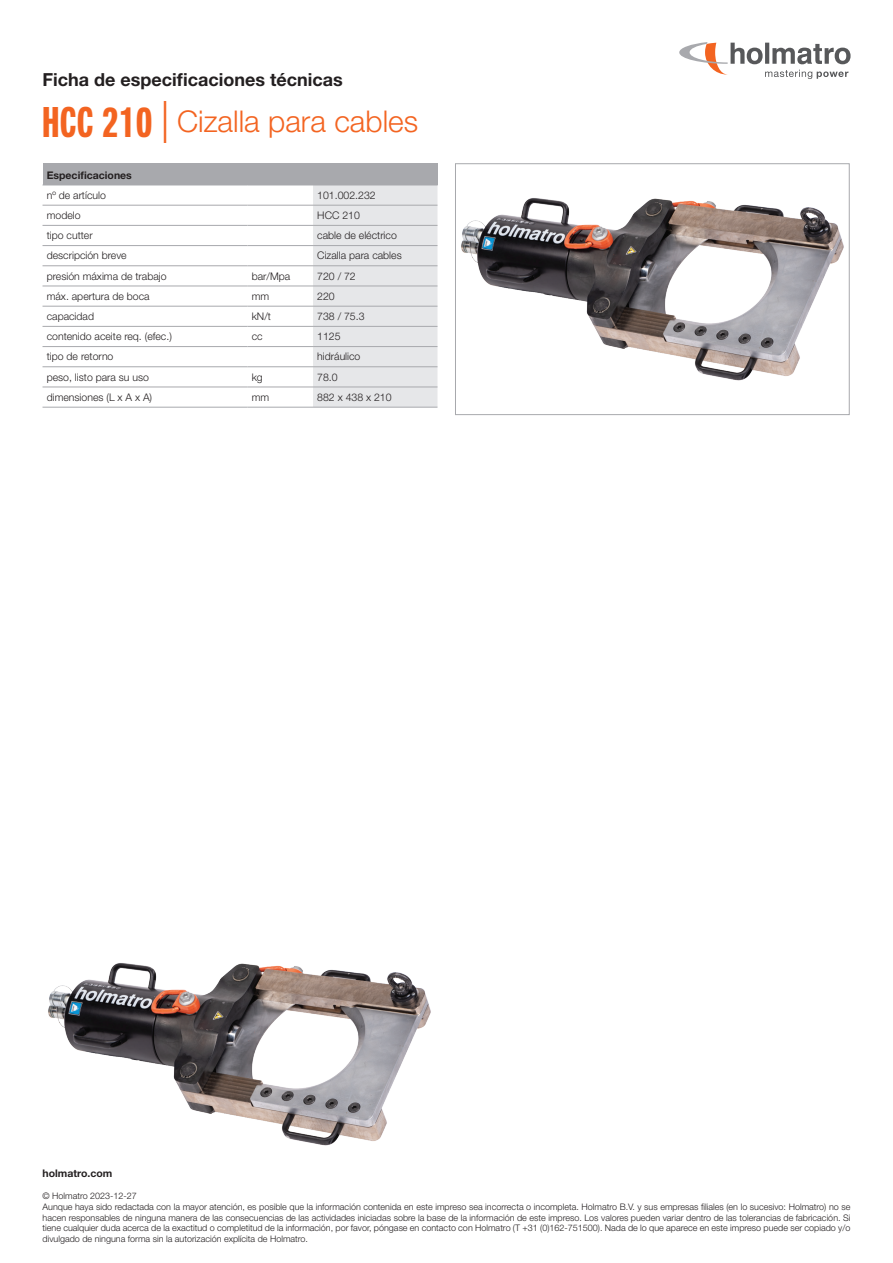
<style>
.page{position:relative;width:893px;height:1263px;background:#fff}
.page>*{position:absolute;margin:0;border:0;box-sizing:border-box;transform-origin:0 0}
.t1{font:300 30px "Helvetica Neue LT Std";color:#f36421}
.t2{font:700 18px "Helvetica Neue LT Std";color:#231f20}
.t3{font:300 10.5px "Helvetica Neue LT Std";color:#231f20}
.t4{font:700 10.5px "Helvetica Neue LT Std";color:#231f20}
.t5{font:300 9px/10.8px "Helvetica Neue LT Std";color:#231f20}
.s1{font-family:"Neue Helvetica Pro 79 Cm";font-weight:700;font-size:42px}
.s2{font-size:42px}
</style>
<div class="page">
<svg style="left:679px;top:42px;width:171px;height:37px"></svg>
<div style="left:43px;top:164px;width:394px;height:21px;background:#a8a9ad"></div>
<svg style="left:313px;top:164px;width:125px;height:243px;background:#dfe0e2"></svg>
<hr style="left:43px;top:185px;width:204px;height:1px;background:#a8a9ad">
<hr style="left:247px;top:185px;width:66px;height:1px;background:#a8a9ad">
<hr style="left:313px;top:185px;width:125px;height:1px;background:#a8a9ad">
<hr style="left:43px;top:205px;width:204px;height:1px;background:#a8a9ad">
<hr style="left:247px;top:205px;width:66px;height:1px;background:#a8a9ad">
<hr style="left:313px;top:205px;width:124px;height:1px;background:#a8a9ad">
<hr style="left:43px;top:225px;width:204px;height:1px;background:#a8a9ad">
<hr style="left:247px;top:225px;width:66px;height:1px;background:#a8a9ad">
<hr style="left:313px;top:225px;width:124px;height:1px;background:#a8a9ad">
<hr style="left:43px;top:245px;width:204px;height:1px;background:#a8a9ad">
<hr style="left:247px;top:245px;width:66px;height:1px;background:#a8a9ad">
<hr style="left:313px;top:245px;width:124px;height:1px;background:#a8a9ad">
<hr style="left:43px;top:265px;width:204px;height:1px;background:#a8a9ad">
<hr style="left:247px;top:265px;width:66px;height:1px;background:#a8a9ad">
<hr style="left:313px;top:265px;width:124px;height:1px;background:#a8a9ad">
<hr style="left:43px;top:286px;width:204px;height:1px;background:#a8a9ad">
<hr style="left:247px;top:286px;width:66px;height:1px;background:#a8a9ad">
<hr style="left:313px;top:286px;width:124px;height:1px;background:#a8a9ad">
<hr style="left:43px;top:306px;width:204px;height:1px;background:#a8a9ad">
<hr style="left:247px;top:306px;width:66px;height:1px;background:#a8a9ad">
<hr style="left:313px;top:306px;width:124px;height:1px;background:#a8a9ad">
<hr style="left:43px;top:326px;width:204px;height:1px;background:#a8a9ad">
<hr style="left:247px;top:326px;width:66px;height:1px;background:#a8a9ad">
<hr style="left:313px;top:326px;width:124px;height:1px;background:#a8a9ad">
<hr style="left:43px;top:346px;width:204px;height:1px;background:#a8a9ad">
<hr style="left:247px;top:346px;width:66px;height:1px;background:#a8a9ad">
<hr style="left:313px;top:346px;width:124px;height:1px;background:#a8a9ad">
<hr style="left:43px;top:366px;width:204px;height:1px;background:#a8a9ad">
<hr style="left:247px;top:366px;width:66px;height:1px;background:#a8a9ad">
<hr style="left:313px;top:366px;width:124px;height:1px;background:#a8a9ad">
<hr style="left:43px;top:407px;width:204px;height:1px;background:#a8a9ad">
<hr style="left:43px;top:387px;width:204px;height:1px;background:#a8a9ad">
<hr style="left:247px;top:407px;width:66px;height:1px;background:#a8a9ad">
<hr style="left:247px;top:387px;width:66px;height:1px;background:#a8a9ad">
<hr style="left:313px;top:407px;width:124px;height:1px;background:#a8a9ad">
<hr style="left:313px;top:387px;width:124px;height:1px;background:#a8a9ad">
<img style="left:48px;top:963px;width:383px;height:183px">
<img style="left:461px;top:198px;width:383px;height:183px">
<div style="left:455px;top:164px;width:394px;height:251px;border:1px solid #a8a9ad"></div>
<h2 class="t2" style="left:43px;top:68px;width:302px">Ficha de especificaciones técnicas</h2>
<h1 class="t1" style="left:43px;top:103px;width:377px"><span class="s1">HCC 210</span> <span class="s2">|</span> Cizalla para cables</h1>
<p class="t4" style="left:47px;top:168px;width:87px">Especificaciones</p>
<p class="t3" style="left:47px;top:189px;width:61px">nº de artículo</p>
<p class="t3" style="left:317px;top:189px;width:60px">101.002.232</p>
<p class="t3" style="left:47px;top:209px;width:35px">modelo</p>
<p class="t3" style="left:317px;top:209px;width:44px">HCC 210</p>
<p class="t3" style="left:47px;top:229px;width:47px">tipo cutter</p>
<p class="t3" style="left:317px;top:229px;width:81px">cable de eléctrico</p>
<p class="t3" style="left:47px;top:249px;width:81px">descripción breve</p>
<p class="t3" style="left:317px;top:249px;width:86px">Cizalla para cables</p>
<p class="t3" style="left:47px;top:269px;width:121px">presión máxima de trabajo</p>
<p class="t3" style="left:252px;top:269px;width:40px">bar/Mpa</p>
<p class="t3" style="left:317px;top:269px;width:40px">720 / 72</p>
<p class="t3" style="left:47px;top:290px;width:104px">máx. apertura de boca</p>
<p class="t3" style="left:252px;top:290px;width:19px">mm</p>
<p class="t3" style="left:317px;top:290px;width:19px">220</p>
<p class="t3" style="left:47px;top:310px;width:49px">capacidad</p>
<p class="t3" style="left:252px;top:310px;width:21px">kN/t</p>
<p class="t3" style="left:317px;top:310px;width:49px">738 / 75.3</p>
<p class="t3" style="left:47px;top:330px;width:127px">contenido aceite req. (efec.)</p>
<p class="t3" style="left:252px;top:330px;width:12px">cc</p>
<p class="t3" style="left:317px;top:330px;width:25px">1125</p>
<p class="t3" style="left:47px;top:350px;width:68px">tipo de retorno</p>
<p class="t3" style="left:317px;top:350px;width:45px">hidráulico</p>
<p class="t3" style="left:47px;top:370px;width:104px">peso, listo para su uso</p>
<p class="t3" style="left:252px;top:370px;width:13px">kg</p>
<p class="t3" style="left:317px;top:370px;width:22px">78.0</p>
<p class="t3" style="left:47px;top:391px;width:107px">dimensiones (L x A x A)</p>
<p class="t3" style="left:252px;top:391px;width:19px">mm</p>
<p class="t3" style="left:317px;top:391px;width:76px">882 x 438 x 210</p>
<p class="t4" style="left:43px;top:1167px;width:71px">holmatro.com</p>
<p class="t5" style="left:43px;top:1190px;width:809px">© Holmatro 2023-12-27<br>Aunque haya sido redactada con la mayor atención, es posible que la información contenida en este impreso sea incorrecta o incompleta. Holmatro B.V. y sus empresas filiales (en lo sucesivo: Holmatro) no se hacen responsables de ninguna manera de las consecuencias de las actividades iniciadas sobre la base de la información de este impreso. Los valores pueden variar dentro de las tolerancias de fabricación. Si tiene cualquier duda acerca de la exactitud o completitud de la información, por favor, póngase en contacto con Holmatro (T +31 (0)162-751500). Nada de lo que aparece en este impreso puede ser copiado y/o divulgado de ninguna forma sin la autorización explícita de Holmatro.</p>
</div>
